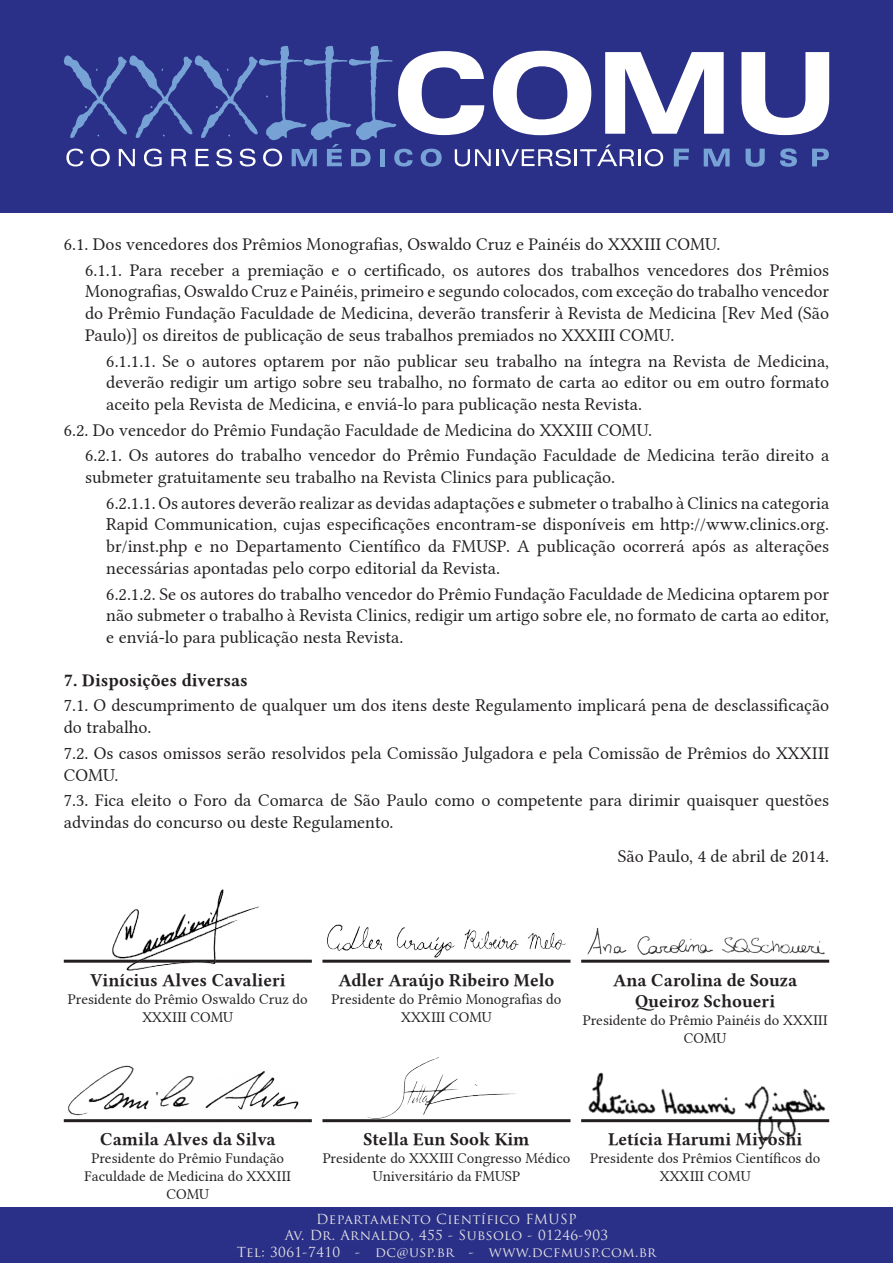
<style>
.page{position:relative;width:893px;height:1263px;background:#fff}
.page>*{position:absolute;margin:0;border:0;box-sizing:border-box;transform-origin:0 0}
.t1{font:18px/21.6px "Linux Libertine G";color:#231f20;text-align:justify}
.t2{font:18px/21.6px "Linux Libertine GB";color:#231f20;text-align:center}
.t3{font:15px/18px "Linux Libertine G";color:#231f20;text-align:center}
.t4{font:13.5px/16.2px "Trajan Pro";letter-spacing:.03em;color:#e5e5e5;text-align:center}
</style>
<div class="page">
<div style="left:0;top:1208px;width:893px;height:55px;background:#2a2f87"></div>
<div style="left:0;top:0;width:893px;height:213px;background:#2a2f87"></div>
<svg style="left:741px;top:52px;width:88px;height:83px"></svg>
<svg style="left:746px;top:149px;width:19px;height:18px"></svg>
<svg style="left:780px;top:148px;width:17px;height:19px"></svg>
<svg style="left:812px;top:149px;width:17px;height:17px"></svg>
<svg style="left:64px;top:46px;width:666px;height:121px"></svg>
<hr style="left:64px;top:960px;width:248px;height:3px;background:#231f20">
<hr style="left:581px;top:960px;width:248px;height:3px;background:#231f20">
<hr style="left:322px;top:960px;width:248px;height:3px;background:#231f20">
<hr style="left:322px;top:1119px;width:248px;height:3px;background:#231f20">
<img style="left:112px;top:889px;width:152px;height:82px">
<img style="left:322px;top:924px;width:248px;height:36px">
<img style="left:587px;top:927px;width:238px;height:28px">
<img style="left:64px;top:1065px;width:248px;height:58px">
<img style="left:365px;top:1057px;width:163px;height:66px">
<img style="left:581px;top:1072px;width:248px;height:69px">
<p class="t1" style="left:64px;top:233px;width:658px">6.1. Dos vencedores dos Prêmios Monografias, Oswaldo Cruz e Painéis do XXXIII COMU.</p>
<p class="t1" style="left:85px;top:259px;width:746px">6.1.1. Para receber a premiação e o certificado, os autores dos trabalhos vencedores dos Prêmios Monografias, Oswaldo Cruz e Painéis, primeiro e segundo colocados, com exceção do trabalho vencedor do Prêmio Fundação Faculdade de Medicina, deverão transferir à Revista de Medicina [Rev Med (São Paulo)] os direitos de publicação de seus trabalhos premiados no XXXIII COMU.</p>
<p class="t1" style="left:106px;top:350px;width:724px">6.1.1.1. Se o autores optarem por não publicar seu trabalho na íntegra na Revista de Medicina, deverão redigir um artigo sobre seu trabalho, no formato de carta ao editor ou em outro formato aceito pela Revista de Medicina, e enviá-lo para publicação nesta Revista.</p>
<p class="t1" style="left:64px;top:419px;width:590px">6.2. Do vencedor do Prêmio Fundação Faculdade de Medicina do XXXIII COMU.</p>
<p class="t1" style="left:85px;top:445px;width:746px">6.2.1. Os autores do trabalho vencedor do Prêmio Fundação Faculdade de Medicina terão direito a submeter gratuitamente seu trabalho na Revista Clinics para publicação.</p>
<p class="t1" style="left:106px;top:492px;width:724px">6.2.1.1. Os autores deverão realizar as devidas adaptações e submeter o trabalho à Clinics na categoria Rapid Communication, cujas especificações encontram-se disponíveis em http://www.clinics.org. br/inst.php e no Departamento Científico da FMUSP. A publicação ocorrerá após as alterações necessárias apontadas pelo corpo editorial da Revista.</p>
<p class="t1" style="left:106px;top:583px;width:724px">6.2.1.2. Se os autores do trabalho vencedor do Prêmio Fundação Faculdade de Medicina optarem por não submeter o trabalho à Revista Clinics, redigir um artigo sobre ele, no formato de carta ao editor, e enviá-lo para publicação nesta Revista.</p>
<p class="t2" style="left:64px;top:669px;width:186px">7. Disposições diversas</p>
<p class="t1" style="left:64px;top:695px;width:767px">7.1. O descumprimento de qualquer um dos itens deste Regulamento implicará pena de desclassificação do trabalho.</p>
<p class="t1" style="left:64px;top:742px;width:767px">7.2. Os casos omissos serão resolvidos pela Comissão Julgadora e pela Comissão de Prêmios do XXXIII<br>COMU.</p>
<p class="t1" style="left:64px;top:790px;width:767px">7.3. Fica eleito o Foro da Comarca de São Paulo como o competente para dirimir quaisquer questões advindas do concurso ou deste Regulamento.</p>
<p class="t1" style="left:618px;top:845px;width:213px">São Paulo, 4 de abril de 2014.</p>
<p class="t2" style="left:90px;top:969px;width:197px">Vinícius Alves Cavalieri</p>
<p class="t3" style="left:68px;top:990px;width:241px">Presidente do Prêmio Oswaldo Cruz do<br>XXXIII COMU</p>
<p class="t2" style="left:338px;top:969px;width:218px">Adler Araújo Ribeiro Melo</p>
<p class="t3" style="left:332px;top:990px;width:231px">Presidente do Prêmio Monografias do<br>XXXIII COMU</p>
<p class="t2" style="left:613px;top:969px;width:185px">Ana Carolina de Souza<br>Queiroz Schoueri</p>
<p class="t3" style="left:583px;top:1011px;width:246px">Presidente do Prêmio Painéis do XXXIII<br>COMU</p>
<p class="t2" style="left:100px;top:1128px;width:177px">Camila Alves da Silva</p>
<p class="t3" style="left:85px;top:1149px;width:208px">Presidente do Prêmio Fundação<br>Faculdade de Medicina do XXXIII<br>COMU</p>
<p class="t2" style="left:363px;top:1128px;width:168px">Stella Eun Sook Kim</p>
<p class="t3" style="left:323px;top:1149px;width:249px">Presidente do XXXIII Congresso Médico<br>Universitário da FMUSP</p>
<p class="t2" style="left:608px;top:1128px;width:196px">Letícia Harumi Miyoshi</p>
<p class="t3" style="left:590px;top:1149px;width:232px">Presidente dos Prêmios Científicos do<br>XXXIII COMU</p>
<p class="t4" style="left:237px;top:1211px;width:421px">Departamento Científico FMUSP<br>Av. Dr. Arnaldo, 455 - Subsolo - 01246-903<br>Tel: 3061-7410 - dc@usp.br - www.dcfmusp.com.br</p>
</div>
